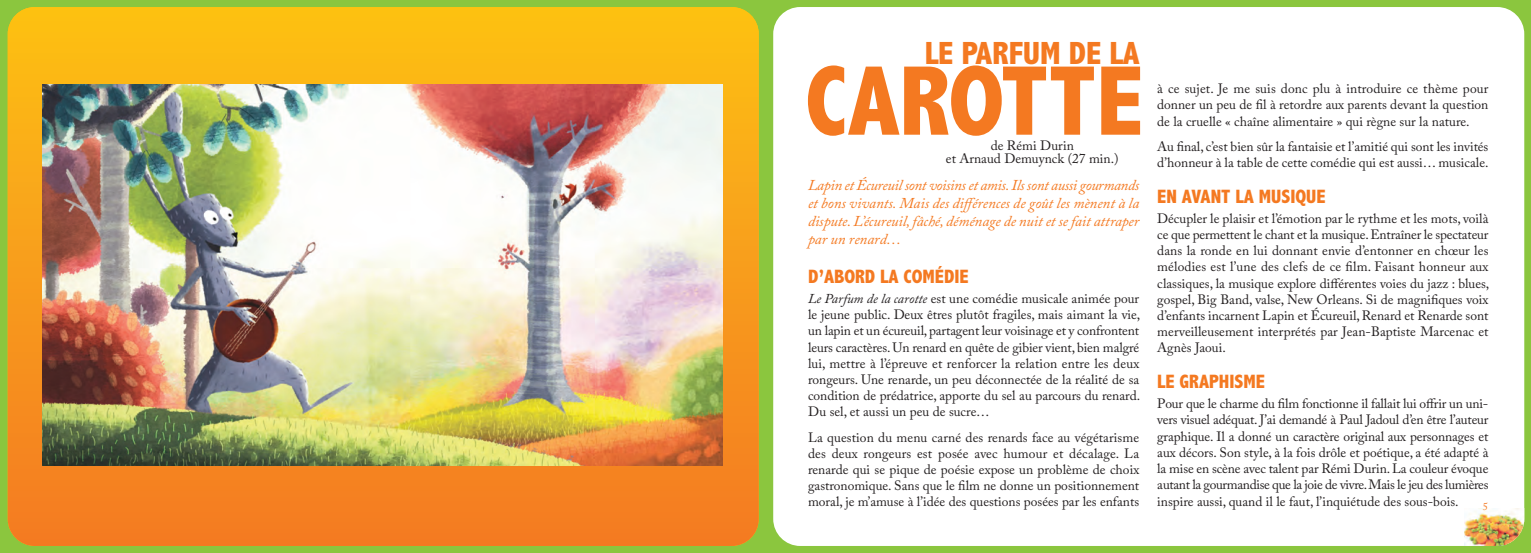
<style>
.page{position:relative;width:1531px;height:553px;background:#fff}
.page>*{position:absolute;margin:0;border:0;box-sizing:border-box;transform-origin:0 0}
.t1{font:800 condensed 99.9px "Abadi";color:#f47921}
.t2{font:800 condensed 32.4px "Abadi";color:#f47921}
.t3{font:800 condensed 19.5px "Abadi";color:#f47921}
.t4{font:italic 15px/18px "Adobe Caslon Pro";color:#f47921;text-align:justify}
.t5{font:13.5px/16.2px "Adobe Caslon Pro";color:#231f20;text-align:justify}
.t6{font:10.5px "Adobe Caslon Pro";color:#f47921}
.s1{font-style:italic}
</style>
<div class="page">
<div style="left:765px;top:0;width:766px;height:553px;background:#8bc63e"></div>
<div style="left:773px;top:7px;width:751px;height:539px;background:#fff;border-radius:27px"></div>
<img style="left:1464px;top:508px;width:60px;height:38px">
<div style="left:0;top:0;width:765px;height:553px;background:#8bc63e"></div>
<div style="left:8px;top:7px;width:751px;height:539px;background:linear-gradient(to bottom,#fbbf15,#f07824);border-radius:27px"></div>
<img style="left:43px;top:85px;width:680px;height:380px">
<h2 class="t2" style="left:925px;top:34px;width:216px">LE PARFUM DE LA</h2>
<h1 class="t1" style="left:805px;top:42px;width:340px">CAROTTE</h1>
<p class="t5" style="left:946px;top:140px;width:174px;line-height:13.5px;text-align:center">de rémi Durin<br>et Arnaud Demuynck (27 min.)</p>
<p class="t4" style="left:808px;top:178px;width:333px">Lapin et Écureuil sont voisins et amis. Ils sont aussi gourmands et bons vivants. Mais des différences de goût les mènent à la dispute. L’écureuil, fâché, déménage de nuit et se fait attraper par un renard…</p>
<h3 class="t3" style="left:808px;top:265px;width:162px">D’ABORD LA COMÉDIE</h3>
<p class="t5" style="left:808px;top:292px;width:334px"><span class="s1">Le Parfum de la carotte</span> est une comédie musicale animée pour le jeune public. Deux êtres plutôt fragiles, mais aimant la vie, un lapin et un écureuil, partagent leur voisinage et y confrontent leurs caractères. Un renard en quête de gibier vient, bien malgré lui, mettre à l’épreuve et renforcer la relation entre les deux rongeurs. Une renarde, un peu déconnectée de la réalité de sa condition de prédatrice, apporte du sel au parcours du renard.<br>Du sel, et aussi un peu de sucre…</p>
<p class="t5" style="left:808px;top:430px;width:333px">La question du menu carné des renards face au végétarisme des deux rongeurs est posée avec humour et décalage. La renarde qui se pique de poésie expose un problème de choix gastronomique. Sans que le film ne donne un positionnement moral, je m’amuse à l’idée des questions posées par les enfants</p>
<p class="t5" style="left:1157px;top:82px;width:333px">à ce sujet. Je me suis donc plu à introduire ce thème pour donner un peu de fil à retordre aux parents devant la question de la cruelle « chaîne alimentaire » qui règne sur la nature.</p>
<p class="t5" style="left:1157px;top:140px;width:333px">Au final, c’est bien sûr la fantaisie et l’amitié qui sont les invités d’honneur à la table de cette comédie qui est aussi… musicale.</p>
<h3 class="t3" style="left:1157px;top:185px;width:170px">EN AVANT LA MUSIQUE</h3>
<p class="t5" style="left:1157px;top:212px;width:334px">Décupler le plaisir et l’émotion par le rythme et les mots, voilà ce que permettent le chant et la musique. Entraîner le spectateur dans la ronde en lui donnant envie d’entonner en chœur les mélodies est l’une des clefs de ce film. Faisant honneur aux classiques, la musique explore différentes voies du jazz : blues, gospel, Big Band, valse, New orleans. Si de magnifiques voix d’enfants incarnent Lapin et Écureuil, renard et renarde sont merveilleusement interprétés par Jean-Baptiste Marcenac et Agnès Jaoui.</p>
<h3 class="t3" style="left:1157px;top:370px;width:109px">LE GRAPHISME</h3>
<p class="t5" style="left:1157px;top:397px;width:333px">Pour que le charme du film fonctionne il fallait lui offrir un uni&shy;vers visuel adéquat. J’ai demandé à Paul Jadoul d’en être l’auteur graphique. il a donné un caractère original aux personnages et aux décors. Son style, à la fois drôle et poétique, a été adapté à la mise en scène avec talent par rémi Durin. La couleur évoque autant la gourmandise que la joie de vivre. Mais le jeu des lumières inspire aussi, quand il le faut, l’inquiétude des sous-bois.</p>
<p class="t6" style="left:1482px;top:502px;width:7px">5</p>
</div>
